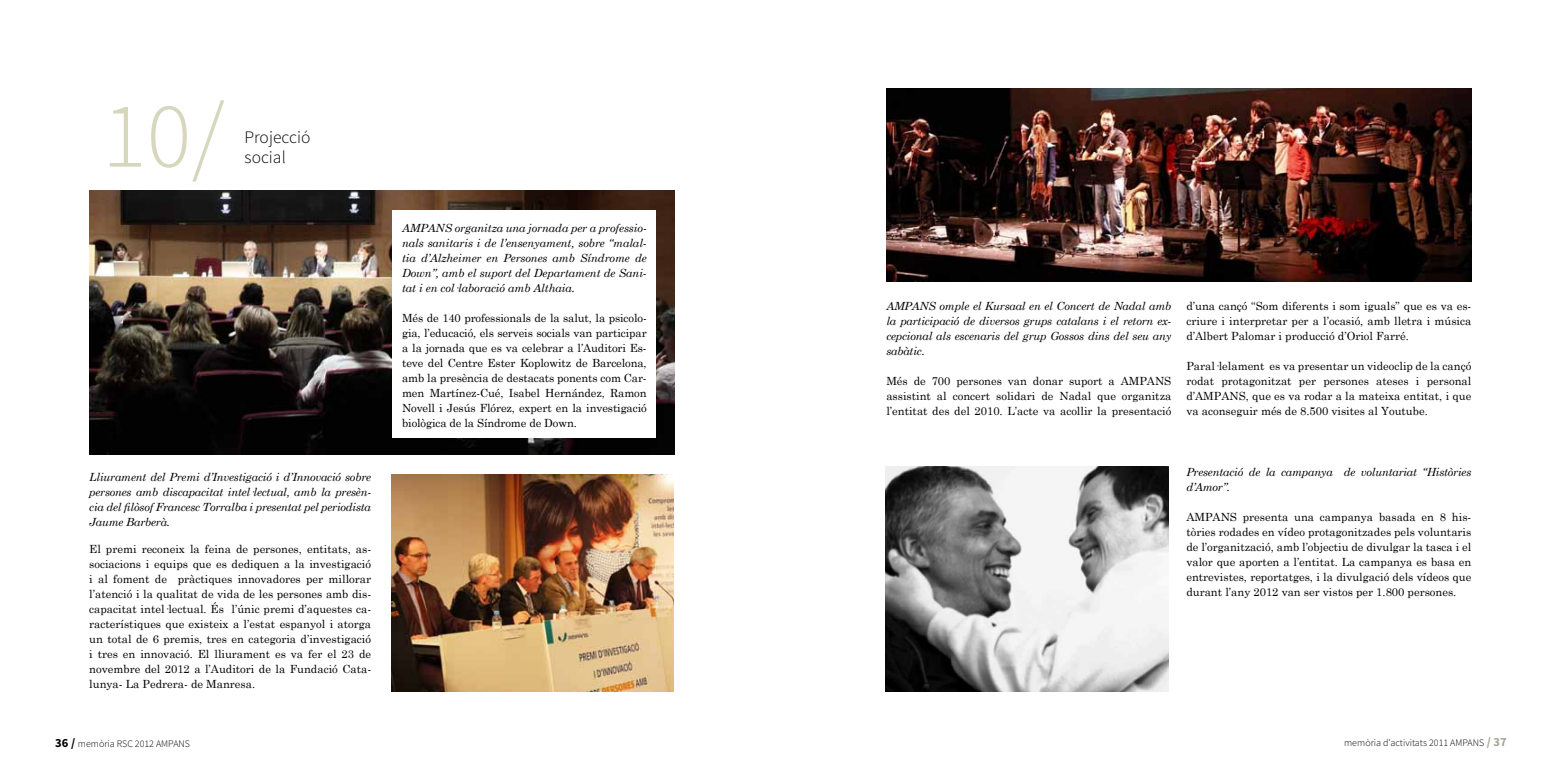
<style>
.page{position:relative;width:1560px;height:780px;background:#fff}
.page>*{position:absolute;margin:0;border:0;box-sizing:border-box;transform-origin:0 0}
.t1{font:300 93.38px "Source Sans Pro";color:#d7d7bd}
.t2{font:300 17.5px/20.1px "Source Sans Pro";color:#000}
.t3{font:11.25px/15px "Century Schoolbook";color:#000;text-align:justify}
.t4{font:italic 11.25px/15px "Century Schoolbook";letter-spacing:-.02em;color:#000;text-align:justify}
.t5{font:300 10px "Source Sans Pro";color:#000}
.s1{font-weight:700;font-size:12.5px}
.s2{font-weight:700;font-size:12.5px;color:#a6a794}
</style>
<div class="page">
<img style="left:89px;top:190px;width:585px;height:264px">
<div style="left:392px;top:210px;width:264px;height:227px;background:#fff"></div>
<img style="left:885px;top:466px;width:283px;height:225px">
<img style="left:886px;top:89px;width:584px;height:192px">
<img style="left:392px;top:474px;width:281px;height:217px">
<h1 class="t1" style="left:102px;top:79px;width:124px">10/</h1>
<h2 class="t2" style="left:244px;top:127px;width:67px">Projecció social</h2>
<p class="t4" style="left:89px;top:469px;width:283px">Lliurament del Premi d’Investigació i d’Innovació sobre persones amb discapacitat intel·lectual, amb la presèn&shy;cia del filòsof Francesc Torralba i presentat pel periodista Jaume Barberà.</p>
<p class="t3" style="left:89px;top:540px;width:283px">El premi reconeix la feina de persones, entitats, as&shy;sociacions i equips que es dediquen a la investigació i al foment de pràctiques innovadores per millorar l’atenció i la qualitat de vida de les persones amb dis&shy;capacitat intel·lectual. És l’únic premi d’aquestes ca&shy;racterístiques que existeix a l’estat espanyol i atorga un total de 6 premis, tres en categoria d’investigació i tres en innovació. El lliurament es va fer el 23 de novembre del 2012 a l’Auditori de la Fundació Cata&shy;lunya- La Pedrera- de Manresa.</p>
<p class="t5" style="left:55px;top:737px;width:136px"><span class="s1">36 /</span> memòria RSC 2012 AMPANS</p>
<p class="t4" style="left:402px;top:220px;width:246px">AMPANS organitza una jornada per a professio&shy;nals sanitaris i de l’ensenyament, sobre “malal&shy;tia d’Alzheimer en Persones amb Síndrome de Down”, amb el suport del Departament de Sani&shy;tat i en col·laboració amb Althaia.</p>
<p class="t3" style="left:402px;top:310px;width:246px">Més de 140 professionals de la salut, la psicolo&shy;gia, l’educació, els serveis socials van participar a la jornada que es va celebrar a l’Auditori Es&shy;teve del Centre Ester Koplowitz de Barcelona, amb la presència de destacats ponents com Car&shy;men Martínez-Cué, Isabel Hernández, Ramon Novell i Jesús Flórez, expert en la investigació biològica de la Síndrome de Down.</p>
<p class="t4" style="left:886px;top:298px;width:286px">AMPANS omple el Kursaal en el Concert de Nadal amb la participació de diversos grups catalans i el retorn ex&shy;cepcional als escenaris del grup Gossos dins del seu any sabàtic.</p>
<p class="t3" style="left:886px;top:373px;width:286px">Més de 700 persones van donar suport a AMPANS assistint al concert solidari de Nadal que organitza l’entitat des del 2010. L’acte va acollir la presentació</p>
<p class="t3" style="left:1186px;top:298px;width:286px">d’una cançó “Som diferents i som iguals” que es va es&shy;criure i interpretar per a l’ocasió, amb lletra i música d’Albert Palomar i producció d’Oriol Farré.</p>
<p class="t3" style="left:1186px;top:358px;width:286px">Paral·lelament es va presentar un videoclip de la cançó rodat protagonitzat per persones ateses i personal d’AMPANS, que es va rodar a la mateixa entitat, i que va aconseguir més de 8.500 visites al Youtube.</p>
<p class="t4" style="left:1186px;top:464px;width:286px">Presentació de la campanya de voluntariat “Històries d’Amor”.</p>
<p class="t3" style="left:1186px;top:509px;width:286px">AMPANS presenta una campanya basada en 8 his&shy;tòries rodades en vídeo protagonitzades pels voluntaris de l’organització, amb l’objectiu de divulgar la tasca i el valor que aporten a l’entitat. La campanya es basa en entrevistes, reportatges, i la divulgació dels vídeos que durant l’any 2012 van ser vistos per 1.800 persones.</p>
<p class="t5" style="left:1343px;top:736px;width:164px">memòria d’activitats 2011 AMPANS <span class="s2">/ 37</span></p>
</div>
